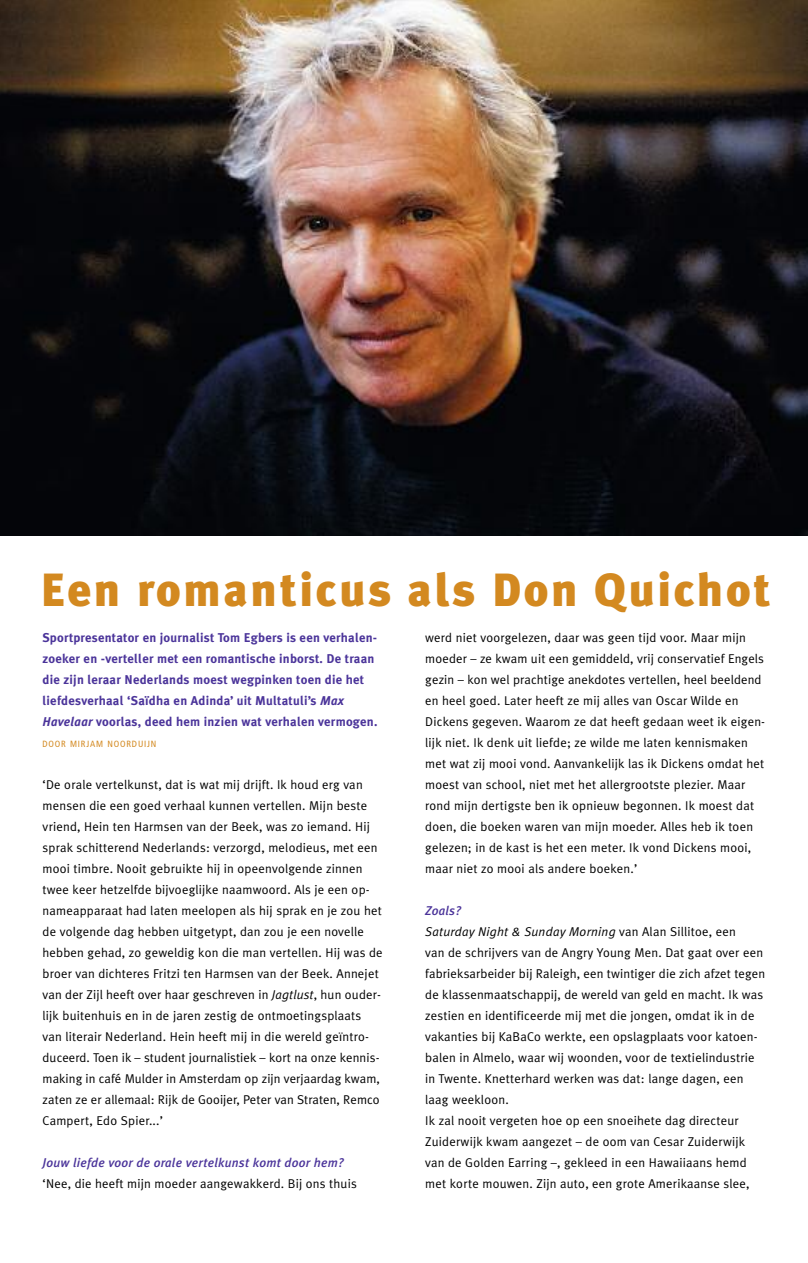
<style>
.page{position:relative;width:808px;height:1263px;background:#fff}
.page>*{position:absolute;margin:0;border:0;box-sizing:border-box;transform-origin:0 0}
.t1{font:900 46.5px "Meta Plus";letter-spacing:.055em;color:#d38920}
.t2{font:12.75px/21px "Meta Plus Normal";letter-spacing:.015em;color:#000}
.t3{font:700 12.75px/21px "Meta Plus";letter-spacing:.015em;color:#4b349a}
.t4{font:italic 500 12.75px "Meta Plus";letter-spacing:.015em;color:#4b349a}
.t5{font:condensed 9px "Frutiger";letter-spacing:.095em;color:#d38920}
.s1{font-style:italic}
</style>
<div class="page">
<img style="left:0;top:0;width:808px;height:536px">
<h1 class="t1" style="left:41px;top:563px;width:732px">Een romanticus als Don Quichot</h1>
<p class="t3" style="left:43px;top:627px;width:336px">Sportpresentator en journalist Tom Egbers is een verhalen&shy;zoeker en -verteller met een romantische inborst. De traan die zijn leraar Nederlands moest wegpinken toen die het liefdesverhaal ‘Saïdha en Adinda’ uit Multatuli’s <span class="s1">Max Havelaar</span> voorlas, deed hem inzien wat verhalen vermogen.</p>
<p class="t5" style="left:43px;top:740px;width:115px">DOOR MIRJAM NOORDUIJN</p>
<p class="t2" style="left:42px;top:774px;width:342px">‘De orale vertelkunst, dat is wat mij drijft. Ik houd erg van mensen die een goed verhaal kunnen vertellen. Mijn beste vriend, Hein ten Harmsen van der Beek, was zo iemand. Hij sprak schitterend Nederlands: verzorgd, melodieus, met een mooi timbre. Nooit gebruikte hij in opeenvolgende zinnen twee keer hetzelfde bijvoeglijke naamwoord. Als je een op&shy;nameapparaat had laten meelopen als hij sprak en je zou het de volgende dag hebben uitgetypt, dan zou je een novelle hebben gehad, zo geweldig kon die man vertellen. Hij was de broer van dichteres Fritzi ten Harmsen van der Beek. Annejet van der Zijl heeft over haar geschreven in <span class="s1">Jagtlust</span>, hun ouder&shy;lijk buitenhuis en in de jaren zestig de ontmoetingsplaats van literair Nederland. Hein heeft mij in die wereld geïntro&shy;duceerd. Toen ik – student journalistiek – kort na onze kennis&shy;making in café Mulder in Amsterdam op zijn verjaardag kwam, zaten ze er allemaal: Rijk de Gooijer, Peter van Straten, Remco Campert, Edo Spier...’</p>
<p class="t4" style="left:42px;top:1155px;width:302px">Jouw liefde voor de orale vertelkunst komt door hem?</p>
<p class="t2" style="left:42px;top:1173px;width:316px">‘Nee, die heeft mijn moeder aangewakkerd. Bij ons thuis</p>
<p class="t2" style="left:425px;top:627px;width:341px">werd niet voorgelezen, daar was geen tijd voor. Maar mijn moeder – ze kwam uit een gemiddeld, vrij conservatief Engels gezin – kon wel prachtige anekdotes vertellen, heel beeldend en heel goed. Later heeft ze mij alles van Oscar Wilde en Dickens gegeven. Waarom ze dat heeft gedaan weet ik eigen&shy;lijk niet. Ik denk uit liefde; ze wilde me laten kennismaken met wat zij mooi vond. Aanvankelijk las ik Dickens omdat het moest van school, niet met het allergrootste plezier. Maar rond mijn dertigste ben ik opnieuw begonnen. Ik moest dat doen, die boeken waren van mijn moeder. Alles heb ik toen gelezen; in de kast is het een meter. Ik vond Dickens mooi, maar niet zo mooi als andere boeken.’</p>
<p class="t4" style="left:425px;top:903px;width:37px">Zoals?</p>
<p class="t2" style="left:425px;top:921px;width:342px"><span class="s1">Saturday Night &amp; Sunday Morning</span> van Alan Sillitoe, een<br>van de schrijvers van de Angry Young Men. Dat gaat over een fabrieksarbeider bij Raleigh, een twintiger die zich afzet tegen de klassenmaatschappij, de wereld van geld en macht. Ik was zestien en identificeerde mij met die jongen, omdat ik in de vakanties bij KaBaCo werkte, een opslagplaats voor katoen&shy;balen in Almelo, waar wij woonden, voor de textielindustrie in Twente. Knetterhard werken was dat: lange dagen, een laag weekloon.<br>Ik zal nooit vergeten hoe op een snoeihete dag directeur Zuiderwijk kwam aangezet – de oom van Cesar Zuiderwijk van de Golden Earring –, gekleed in een Hawaiiaans hemd met korte mouwen. Zijn auto, een grote Amerikaanse slee,</p>
</div>
